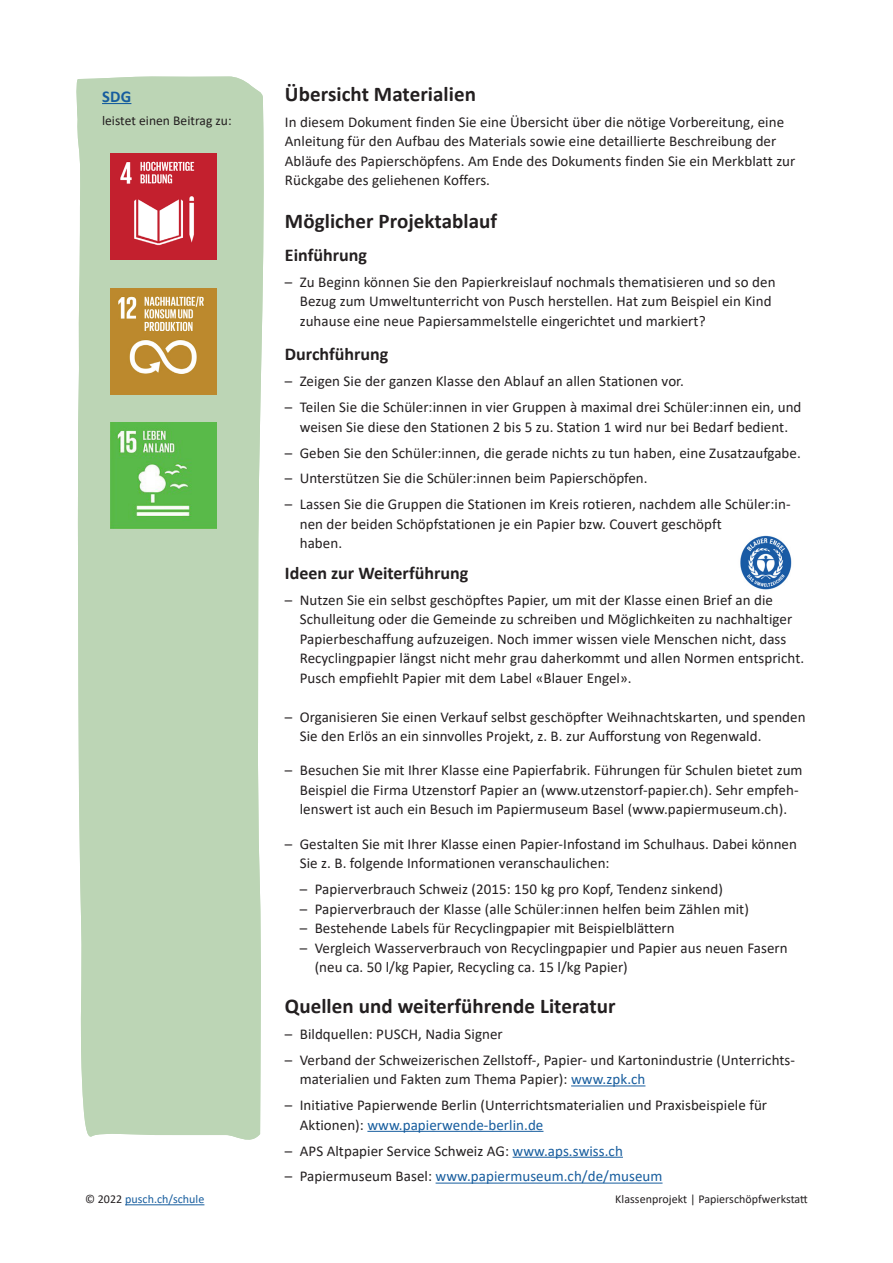
<style>
.page{position:relative;width:893px;height:1263px;background:#fff}
.page>*{position:absolute;margin:0;border:0;box-sizing:border-box;transform-origin:0 0}
.lehrer_untertitel{font:700 21px "Calibri";letter-spacing:.005em;color:#231f20}
.lehrer_untertitel_2{font:700 18px "Calibri";color:#231f20}
.infobalken_titel{font:700 16.5px "Calibri";color:#175d9e}
.lehrer_text{font:15px/19.5px "Calibri";letter-spacing:.005em;color:#231f20}
.t1{font:15px "Calibri";letter-spacing:.005em;color:#175d9e}
.infobalken_text{font:13.5px "Calibri";letter-spacing:.005em;color:#231f20}
.Fusszeile{font:12px "Calibri";letter-spacing:.005em;color:#231f20}
.t2{font:12px "Calibri";letter-spacing:.005em;color:#175d9e}
.s1{color:#175d9e}
.s2{color:#231f20}
</style>
<div class="page">
<hr style="left:125px;top:1204px;width:79px;height:1px;background:#175d9e">
<div style="left:76px;top:76px;width:188px;height:1064px;background:#bcd5b5"></div>
<hr style="left:571px;top:1085px;width:74px;height:1px;background:#175d9e">
<hr style="left:367px;top:1131px;width:176px;height:1px;background:#175d9e">
<hr style="left:513px;top:1157px;width:110px;height:1px;background:#175d9e">
<hr style="left:436px;top:1182px;width:226px;height:1px;background:#175d9e">
<svg style="left:102px;top:103px;width:29px;height:1px"></svg>
<img style="left:110px;top:288px;width:107px;height:106px">
<img style="left:740px;top:536px;width:52px;height:53px">
<img style="left:111px;top:153px;width:106px;height:106px">
<img style="left:110px;top:422px;width:107px;height:107px">
<p class="infobalken_titel" style="left:102px;top:85px;width:31px">SDG</p>
<p class="infobalken_text" style="left:102px;top:111px;width:131px">leistet einen Beitrag zu:</p>
<p class="lehrer_untertitel" style="left:285px;top:79px;width:193px">Übersicht Materialien</p>
<p class="lehrer_text" style="left:285px;top:112px;width:512px">In diesem Dokument finden Sie eine Übersicht über die nötige Vorbereitung, eine Anleitung für den Aufbau des Materials sowie eine detaillierte Beschreibung der Abläufe des Papierschöpfens. Am Ende des Dokuments finden Sie ein Merkblatt zur Rückgabe des geliehenen Koffers.</p>
<p class="lehrer_untertitel" style="left:285px;top:206px;width:214px">Möglicher Projektablauf</p>
<p class="lehrer_untertitel_2" style="left:285px;top:242px;width:84px">Einführung</p>
<p class="lehrer_text" style="left:300px;top:272px;width:477px;text-indent:-15px">– Zu Beginn können Sie den Papierkreislauf nochmals thematisieren und so den<br>Bezug zum Umweltunterricht von Pusch herstellen. Hat zum Beispiel ein Kind zuhause eine neue Papiersammelstelle eingerichtet und markiert?</p>
<p class="lehrer_untertitel_2" style="left:285px;top:342px;width:105px">Durchführung</p>
<p class="lehrer_text" style="left:285px;top:371px;width:400px">– Zeigen Sie der ganzen Klasse den Ablauf an allen Stationen vor.</p>
<p class="lehrer_text" style="left:285px;top:397px;width:518px;text-align:center">– Teilen Sie die Schüler:innen in vier Gruppen à maximal drei Schüler:innen ein, und weisen Sie diese den Stationen 2 bis 5 zu. Station 1 wird nur bei Bedarf bedient.</p>
<p class="lehrer_text" style="left:285px;top:442px;width:517px">– Geben Sie den Schüler:innen, die gerade nichts zu tun haben, eine Zusatzaufgabe.</p>
<p class="lehrer_text" style="left:285px;top:468px;width:364px">– Unterstützen Sie die Schüler:innen beim Papierschöpfen.</p>
<p class="lehrer_text" style="left:300px;top:494px;width:492px;text-indent:-15px">– Lassen Sie die Gruppen die Stationen im Kreis rotieren, nachdem alle Schüler:in&shy;nen der beiden Schöpfstationen je ein Papier bzw. Couvert geschöpft<br>haben.</p>
<p class="lehrer_untertitel_2" style="left:285px;top:560px;width:185px">Ideen zur Weiterführung</p>
<p class="lehrer_text" style="left:300px;top:589px;width:506px;text-indent:-15px">– Nutzen Sie ein selbst geschöpftes Papier, um mit der Klasse einen Brief an die Schulleitung oder die Gemeinde zu schreiben und Möglichkeiten zu nachhaltiger Papierbeschaffung aufzuzeigen. Noch immer wissen viele Menschen nicht, dass Recyclingpapier längst nicht mehr grau daherkommt und allen Normen entspricht.<br>Pusch empfiehlt Papier mit dem Label «Blauer Engel».</p>
<p class="lehrer_text" style="left:300px;top:706px;width:507px;text-indent:-15px">– Organisieren Sie einen Verkauf selbst geschöpfter Weihnachtskarten, und spenden<br>Sie den Erlös an ein sinnvolles Projekt, z. B. zur Aufforstung von Regenwald.</p>
<p class="lehrer_text" style="left:300px;top:760px;width:504px;text-indent:-15px">– Besuchen Sie mit Ihrer Klasse eine Papierfabrik. Führungen für Schulen bietet zum<br>Beispiel die Firma Utzenstorf Papier an (www.utzenstorf-papier.ch). Sehr empfeh&shy;lenswert ist auch ein Besuch im Papiermuseum Basel (www.papiermuseum.ch).</p>
<p class="lehrer_text" style="left:300px;top:834px;width:499px;text-indent:-15px">– Gestalten Sie mit Ihrer Klasse einen Papier-Infostand im Schulhaus. Dabei können<br>Sie z. B. folgende Informationen veranschaulichen:</p>
<p class="lehrer_text" style="left:300px;top:879px;width:425px">– Papierverbrauch Schweiz (2015: 150 kg pro Kopf, Tendenz sinkend)</p>
<p class="lehrer_text" style="left:300px;top:898px;width:451px">– Papierverbrauch der Klasse (alle Schüler:innen helfen beim Zählen mit)</p>
<p class="lehrer_text" style="left:300px;top:918px;width:376px">– Bestehende Labels für Recyclingpapier mit Beispielblättern</p>
<p class="lehrer_text" style="left:315px;top:937px;width:475px;text-indent:-15px">– Vergleich Wasserverbrauch von Recyclingpapier und Papier aus neuen Fasern (neu ca. 50 l/kg Papier, Recycling ca. 15 l/kg Papier)</p>
<p class="lehrer_untertitel" style="left:285px;top:991px;width:332px">Quellen und weiterführende Literatur</p>
<p class="lehrer_text" style="left:285px;top:1024px;width:219px">– Bildquellen: PUSCH, Nadia Signer</p>
<p class="lehrer_text" style="left:300px;top:1050px;width:497px;text-indent:-15px">– Verband der Schweizerischen Zellstoff-, Papier- und Kartonindustrie (Unterrichts&shy;materialien und Fakten zum Thema Papier): <span class="s1">www.zpk.ch</span></p>
<p class="lehrer_text" style="left:300px;top:1095px;width:469px;text-indent:-15px">– Initiative Papierwende Berlin (Unterrichtsmaterialien und Praxisbeispiele für<br>Aktionen): <span class="s1">www.papierwende-berlin.de</span></p>
<p class="lehrer_text" style="left:285px;top:1140px;width:339px">– APS Altpapier Service Schweiz AG: <span class="s1">www.aps.swiss.ch</span></p>
<p class="t1" style="left:285px;top:1166px;width:379px"><span class="s2">– Papiermuseum Basel:</span> www.papiermuseum.ch/de/museum</p>
<p class="t2" style="left:85px;top:1191px;width:121px"><span class="s2">© 2022</span> pusch.ch/schule</p>
<p class="Fusszeile" style="left:615px;top:1191px;width:194px">Klassenprojekt | Papierschöpfwerkstatt</p>
</div>
